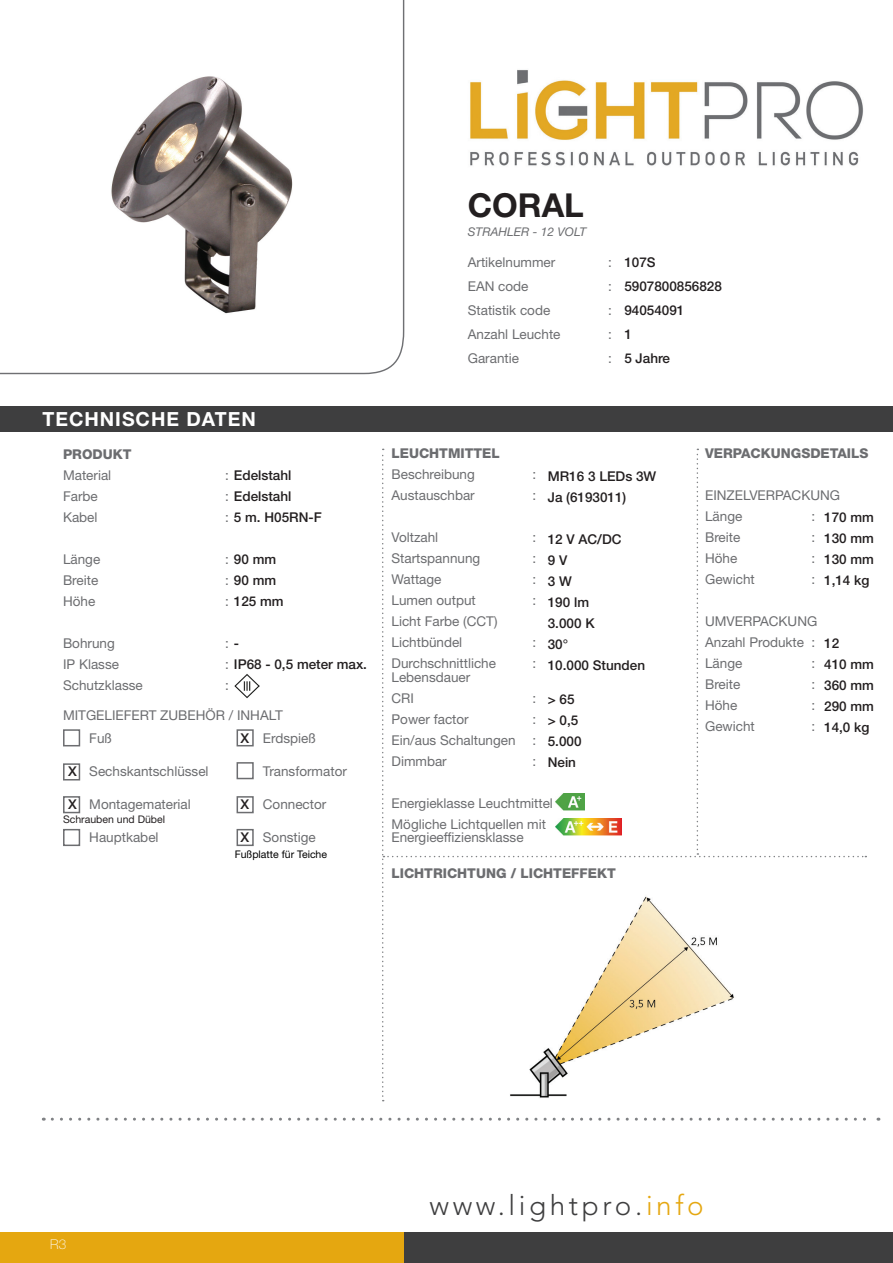
<style>
.page{position:relative;width:893px;height:1263px;background:#fff}
.page>*{position:absolute;margin:0;border:0;box-sizing:border-box;transform-origin:0 0}
.t1{font:700 33px "Helvetica Neue LT Std";color:#231f20}
.t2{font:300 27.9px "Avenir LT Std";letter-spacing:.13em;color:#3e3e3f}
.t3{font:700 19.5px "Helvetica Neue LT Std";letter-spacing:.05em;color:#fff}
.t4{font:13.5px "Helvetica Neue LT Std";color:#6c6d70}
.t5{font:500 13.5px "Helvetica Neue LT Std";color:#231f20}
.t6{font:800 13.5px "Helvetica Neue LT Std";color:#6c6d70}
.t7{font:100 13.5px "Helvetica Neue LT Std";color:#fff}
.t8{font:italic 12px "Helvetica Neue LT Std";color:#6c6d70}
.t9{font:10.5px "Helvetica Neue LT Std";color:#000}
.t10{font:10.5px "Helvetica Neue LT Std";color:#231f20}
.s1{font-weight:400;color:#6c6d70}
.s2{font-weight:500;color:#231f20}
.s3{color:#e5a710}
</style>
<div class="page">
<svg style="left:0;top:0;width:405px;height:375px"></svg>
<div style="left:0;top:406px;width:893px;height:26px;background:#3e3e3f"></div>
<svg style="left:52px;top:1118px;width:827px;height:3px"></svg>
<div style="left:404px;top:1232px;width:489px;height:31px;background:#3e3e3f"></div>
<div style="left:0;top:1232px;width:404px;height:31px;background:#e5a710"></div>
<svg style="left:382px;top:449px;width:484px;height:652px"></svg>
<div style="left:63px;top:729px;width:17px;height:17px;border:2px solid #6c6d70"></div>
<div style="left:63px;top:763px;width:17px;height:17px;border:2px solid #6c6d70"></div>
<div style="left:63px;top:796px;width:17px;height:17px;border:2px solid #6c6d70"></div>
<div style="left:237px;top:729px;width:17px;height:17px;border:2px solid #6c6d70"></div>
<div style="left:237px;top:762px;width:17px;height:17px;border:2px solid #6c6d70"></div>
<div style="left:237px;top:796px;width:17px;height:17px;border:2px solid #6c6d70"></div>
<div style="left:237px;top:829px;width:17px;height:17px;border:2px solid #6c6d70"></div>
<div style="left:63px;top:829px;width:17px;height:17px;border:2px solid #6c6d70"></div>
<img style="left:403px;top:887px;width:454px;height:212px">
<img style="left:234px;top:674px;width:25px;height:24px">
<img style="left:45px;top:36px;width:315px;height:315px">
<img style="left:470px;top:70px;width:393px;height:96px">
<img style="left:555px;top:793px;width:30px;height:17px">
<img style="left:555px;top:819px;width:66px;height:17px">
<p class="t3" style="left:43px;top:407px;width:215px">TECHNISCHE DATEN</p>
<p class="t6" style="left:63px;top:446px;width:70px">PRODUKT</p>
<p class="t4" style="left:63px;top:467px;width:50px">Material</p>
<p class="t5" style="left:225px;top:467px;width:68px"><span class="s1">:</span> Edelstahl</p>
<p class="t4" style="left:63px;top:488px;width:36px">Farbe</p>
<p class="t5" style="left:225px;top:488px;width:68px"><span class="s1">:</span> Edelstahl</p>
<p class="t4" style="left:63px;top:509px;width:36px">Kabel</p>
<p class="t5" style="left:225px;top:509px;width:98px"><span class="s1">:</span> 5 m. H05RN-F</p>
<p class="t4" style="left:63px;top:551px;width:39px">Länge</p>
<p class="t5" style="left:225px;top:551px;width:53px"><span class="s1">:</span> 90 mm</p>
<p class="t4" style="left:63px;top:572px;width:37px">Breite</p>
<p class="t5" style="left:225px;top:572px;width:53px"><span class="s1">:</span> 90 mm</p>
<p class="t4" style="left:63px;top:593px;width:34px">Höhe</p>
<p class="t5" style="left:225px;top:593px;width:60px"><span class="s1">:</span> 125 mm</p>
<p class="t4" style="left:63px;top:635px;width:53px">Bohrung</p>
<p class="t4" style="left:225px;top:635px;width:16px">: <span class="s2">-</span></p>
<p class="t4" style="left:63px;top:656px;width:57px">IP Klasse</p>
<p class="t5" style="left:225px;top:656px;width:143px"><span class="s1">:</span> IP68 - 0,5 meter max.</p>
<p class="t4" style="left:63px;top:677px;width:81px">Schutzklasse</p>
<p class="t4" style="left:225px;top:677px;width:5px">:</p>
<p class="t4" style="left:63px;top:707px;width:221px">MITGELIEFERT ZUBEHÖR / INHALT</p>
<p class="t4" style="left:89px;top:730px;width:24px">Fuß</p>
<p class="t4" style="left:89px;top:763px;width:121px">Sechskantschlüssel</p>
<p class="t4" style="left:89px;top:796px;width:103px">Montagematerial</p>
<p class="t4" style="left:89px;top:829px;width:71px">Hauptkabel</p>
<p class="t5" style="left:68px;top:763px;width:10px">X</p>
<p class="t5" style="left:68px;top:796px;width:10px">X</p>
<p class="t10" style="left:63px;top:813px;width:104px">Schrauben und Dübel</p>
<p class="t5" style="left:241px;top:730px;width:10px">X</p>
<p class="t5" style="left:241px;top:796px;width:10px">X</p>
<p class="t5" style="left:241px;top:829px;width:10px">X</p>
<p class="t4" style="left:263px;top:730px;width:55px">Erdspieß</p>
<p class="t4" style="left:263px;top:763px;width:86px">Transformator</p>
<p class="t4" style="left:263px;top:796px;width:65px">Connector</p>
<p class="t4" style="left:263px;top:829px;width:55px">Sonstige</p>
<p class="t9" style="left:235px;top:848px;width:94px">Fußplatte für Teiche</p>
<p class="t1" style="left:468px;top:185px;width:118px">CORAL</p>
<p class="t8" style="left:468px;top:225px;width:120px">STRAHLER - 12 VOLT</p>
<p class="t4" style="left:468px;top:254px;width:89px">Artikelnummer</p>
<p class="t4" style="left:608px;top:254px;width:5px">:</p>
<p class="t4" style="left:468px;top:278px;width:62px">EAN code</p>
<p class="t4" style="left:608px;top:278px;width:5px">:</p>
<p class="t4" style="left:468px;top:302px;width:84px">Statistik code</p>
<p class="t4" style="left:608px;top:302px;width:5px">:</p>
<p class="t4" style="left:468px;top:326px;width:94px">Anzahl Leuchte</p>
<p class="t4" style="left:608px;top:326px;width:5px">:</p>
<p class="t4" style="left:468px;top:350px;width:53px">Garantie</p>
<p class="t4" style="left:608px;top:350px;width:5px">:</p>
<p class="t5" style="left:624px;top:254px;width:33px">107S</p>
<p class="t5" style="left:624px;top:278px;width:99px">5907800856828</p>
<p class="t5" style="left:624px;top:302px;width:62px">94054091</p>
<p class="t5" style="left:624px;top:326px;width:9px">1</p>
<p class="t5" style="left:624px;top:350px;width:47px">5 Jahre</p>
<p class="t6" style="left:391px;top:445px;width:110px">LEUCHTMITTEL</p>
<p class="t4" style="left:391px;top:466px;width:85px">Beschreibung</p>
<p class="t4" style="left:532px;top:466px;width:5px">:</p>
<p class="t4" style="left:391px;top:487px;width:85px">Austauschbar</p>
<p class="t4" style="left:532px;top:487px;width:5px">:</p>
<p class="t4" style="left:391px;top:529px;width:48px">Voltzahl</p>
<p class="t4" style="left:532px;top:529px;width:5px">:</p>
<p class="t4" style="left:391px;top:550px;width:90px">Startspannung</p>
<p class="t4" style="left:532px;top:550px;width:5px">:</p>
<p class="t4" style="left:391px;top:571px;width:52px">Wattage</p>
<p class="t4" style="left:532px;top:571px;width:5px">:</p>
<p class="t4" style="left:391px;top:592px;width:86px">Lumen output</p>
<p class="t4" style="left:532px;top:592px;width:5px">:</p>
<p class="t4" style="left:391px;top:613px;width:108px">Licht Farbe (CCT)</p>
<p class="t4" style="left:391px;top:634px;width:72px">Lichtbündel</p>
<p class="t4" style="left:532px;top:634px;width:5px">:</p>
<p class="t4" style="left:391px;top:655px;width:106px">Durchschnittliche</p>
<p class="t4" style="left:532px;top:655px;width:5px">:</p>
<p class="t4" style="left:391px;top:669px;width:80px">Lebensdauer</p>
<p class="t4" style="left:391px;top:690px;width:24px">CRI</p>
<p class="t4" style="left:532px;top:690px;width:5px">:</p>
<p class="t4" style="left:391px;top:711px;width:79px">Power factor</p>
<p class="t4" style="left:532px;top:711px;width:5px">:</p>
<p class="t4" style="left:391px;top:732px;width:126px">Ein/aus Schaltungen</p>
<p class="t4" style="left:532px;top:732px;width:5px">:</p>
<p class="t4" style="left:391px;top:753px;width:57px">Dimmbar</p>
<p class="t4" style="left:532px;top:753px;width:5px">:</p>
<p class="t4" style="left:391px;top:795px;width:163px">Energieklasse Leuchtmittel</p>
<p class="t4" style="left:391px;top:816px;width:156px">Mögliche Lichtquellen mit</p>
<p class="t4" style="left:391px;top:829px;width:134px">Energieeffiziensklasse</p>
<p class="t5" style="left:548px;top:468px;width:110px">MR16 3 LEDs 3W</p>
<p class="t5" style="left:548px;top:489px;width:80px">Ja (6193011)</p>
<p class="t5" style="left:548px;top:531px;width:75px">12 V AC/DC</p>
<p class="t5" style="left:548px;top:552px;width:21px">9 V</p>
<p class="t5" style="left:548px;top:573px;width:26px">3 W</p>
<p class="t5" style="left:548px;top:594px;width:43px">190 lm</p>
<p class="t5" style="left:548px;top:615px;width:48px">3.000 K</p>
<p class="t5" style="left:548px;top:636px;width:22px">30°</p>
<p class="t5" style="left:548px;top:657px;width:99px">10.000 Stunden</p>
<p class="t5" style="left:548px;top:692px;width:28px">&gt; 65</p>
<p class="t5" style="left:548px;top:713px;width:32px">&gt; 0,5</p>
<p class="t5" style="left:548px;top:734px;width:35px">5.000</p>
<p class="t5" style="left:548px;top:754px;width:30px">Nein</p>
<p class="t6" style="left:391px;top:865px;width:226px">LICHTRICHTUNG / LICHTEFFEKT</p>
<p class="t6" style="left:705px;top:445px;width:165px">VERPACKUNGSDETAILS</p>
<p class="t4" style="left:705px;top:487px;width:136px">EINZELVERPACKUNG</p>
<p class="t4" style="left:705px;top:508px;width:39px">Länge</p>
<p class="t4" style="left:811px;top:508px;width:5px">:</p>
<p class="t4" style="left:705px;top:529px;width:37px">Breite</p>
<p class="t4" style="left:811px;top:529px;width:5px">:</p>
<p class="t4" style="left:705px;top:550px;width:34px">Höhe</p>
<p class="t4" style="left:811px;top:550px;width:5px">:</p>
<p class="t4" style="left:705px;top:571px;width:51px">Gewicht</p>
<p class="t4" style="left:811px;top:571px;width:5px">:</p>
<p class="t4" style="left:705px;top:613px;width:114px">UMVERPACKUNG</p>
<p class="t4" style="left:705px;top:634px;width:112px">Anzahl Produkte :</p>
<p class="t4" style="left:705px;top:655px;width:39px">Länge</p>
<p class="t4" style="left:811px;top:655px;width:5px">:</p>
<p class="t4" style="left:705px;top:676px;width:37px">Breite</p>
<p class="t4" style="left:811px;top:676px;width:5px">:</p>
<p class="t4" style="left:705px;top:697px;width:34px">Höhe</p>
<p class="t4" style="left:811px;top:697px;width:5px">:</p>
<p class="t4" style="left:705px;top:718px;width:51px">Gewicht</p>
<p class="t4" style="left:811px;top:718px;width:5px">:</p>
<p class="t5" style="left:824px;top:509px;width:51px">170 mm</p>
<p class="t5" style="left:824px;top:530px;width:51px">130 mm</p>
<p class="t5" style="left:824px;top:551px;width:51px">130 mm</p>
<p class="t5" style="left:824px;top:572px;width:47px">1,14 kg</p>
<p class="t5" style="left:824px;top:635px;width:17px">12</p>
<p class="t5" style="left:824px;top:656px;width:51px">410 mm</p>
<p class="t5" style="left:824px;top:677px;width:51px">360 mm</p>
<p class="t5" style="left:824px;top:698px;width:51px">290 mm</p>
<p class="t5" style="left:824px;top:719px;width:47px">14,0 kg</p>
<p class="t7" style="left:50px;top:1237px;width:18px">R3</p>
<p class="t2" style="left:429px;top:1189px;width:276px">www.lightpro.<span class="s3">info</span></p>
</div>
